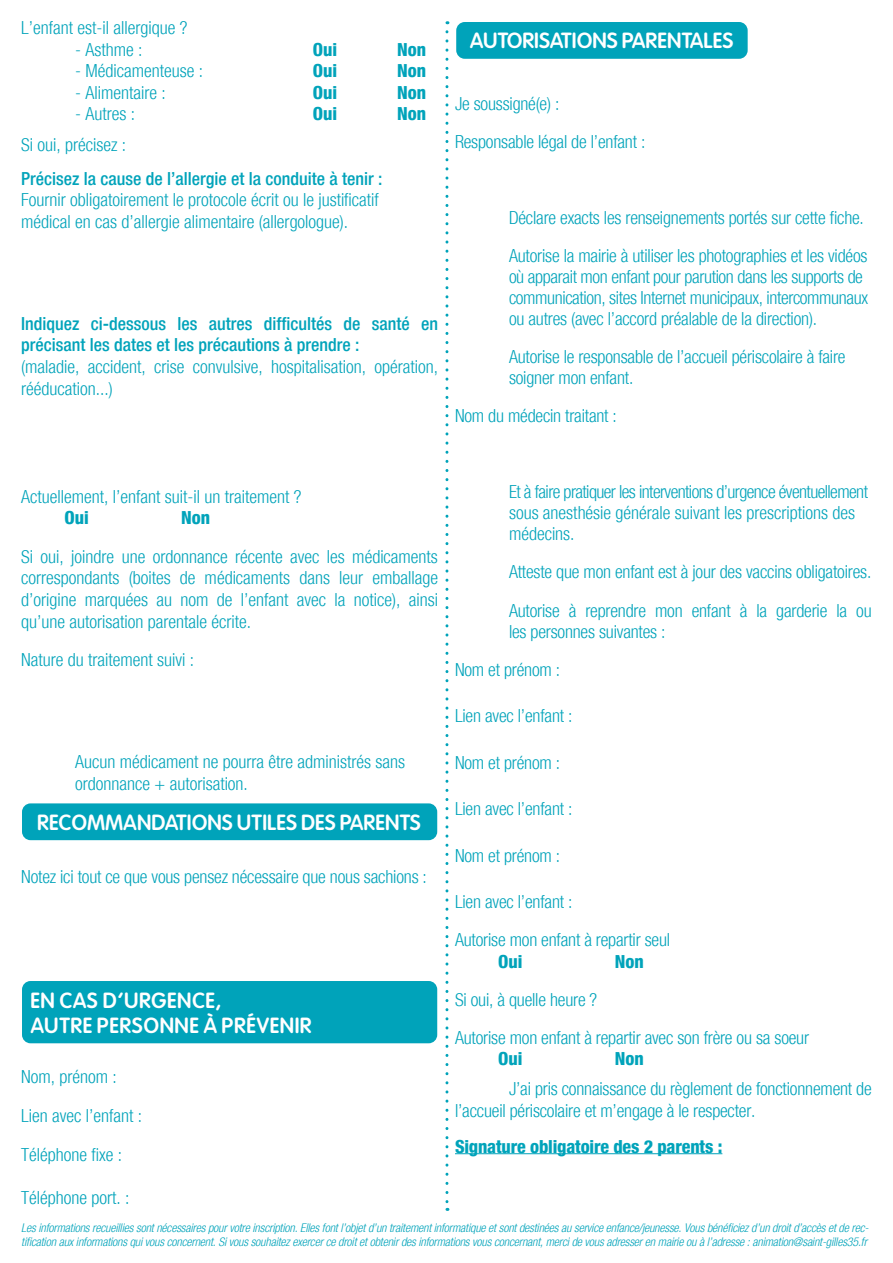
<style>
.page{position:relative;width:893px;height:1263px;background:#fff}
.page>*{position:absolute;margin:0;border:0;box-sizing:border-box;transform-origin:0 0}
.t1{font:700 21px "OPTI Vag Round";color:#fff}
.t2{font:700 21px/25.2px "OPTI Vag Round";letter-spacing:.02em;color:#fff}
.t3{font:300 condensed 18px/21.6px "Helvetica Neue LT Std";letter-spacing:-.01em;color:#00a3ba}
.t4{font:500 condensed 18px/21.6px "Helvetica Neue LT Std";color:#00a3ba}
.t5{font:800 condensed 18px "Helvetica Neue LT Std";color:#00a3ba}
.t6{font:italic 300 condensed 12px/13.5px "Helvetica Neue LT Std";letter-spacing:-.01em;color:#00a3ba}
</style>
<div class="page">
<hr style="left:455px;top:1153px;width:267px;height:1px;background:#00a3ba">
<svg style="left:445px;top:32px;width:3px;height:1179px"></svg>
<div style="left:22px;top:803px;width:415px;height:37px;background:#00a3ba;border-radius:9px"></div>
<div style="left:456px;top:22px;width:292px;height:37px;background:#00a3ba;border-radius:9px"></div>
<div style="left:22px;top:981px;width:415px;height:62px;background:#00a3ba;border-radius:9px"></div>
<p class="t3" style="left:21px;top:17px;width:168px">L’enfant est-il allergique ?</p>
<p class="t3" style="left:75px;top:38px;width:69px">- Asthme :</p>
<p class="t5" style="left:313px;top:38px;width:26px">Oui</p>
<p class="t5" style="left:397px;top:38px;width:31px">Non</p>
<p class="t3" style="left:75px;top:60px;width:129px">- Médicamenteuse :</p>
<p class="t5" style="left:313px;top:60px;width:26px">Oui</p>
<p class="t5" style="left:397px;top:60px;width:31px">Non</p>
<p class="t3" style="left:75px;top:82px;width:92px">- Alimentaire :</p>
<p class="t5" style="left:313px;top:81px;width:26px">Oui</p>
<p class="t5" style="left:397px;top:81px;width:31px">Non</p>
<p class="t3" style="left:75px;top:103px;width:61px">- Autres :</p>
<p class="t5" style="left:313px;top:103px;width:26px">Oui</p>
<p class="t5" style="left:397px;top:103px;width:31px">Non</p>
<p class="t3" style="left:21px;top:133px;width:106px">Si oui, précisez :</p>
<p class="t4" style="left:21px;top:167px;width:363px">Précisez la cause de l’allergie et la conduite à tenir :</p>
<p class="t3" style="left:21px;top:189px;width:359px">Fournir obligatoirement le protocole écrit ou le justificatif médical en cas d’allergie alimentaire (allergologue).</p>
<p class="t4" style="left:21px;top:312px;width:418px">Indiquez ci-dessous les autres difficultés de santé en précisant les dates et les précautions à prendre :</p>
<p class="t3" style="left:21px;top:356px;width:418px">(maladie, accident, crise convulsive, hospitalisation, opération, rééducation...)</p>
<p class="t1" style="left:470px;top:28px;width:266px">AUTORISATIONS PARENTALES</p>
<p class="t3" style="left:455px;top:85px;width:192px;line-height:38px">Je soussigné(e) :<br>Responsable légal de l’enfant :</p>
<p class="t3" style="left:509px;top:199px;width:360px;line-height:38px">Déclare exacts les renseignements portés sur cette fiche.<br>Autorise la mairie à utiliser les photographies et les vidéos</p>
<p class="t3" style="left:509px;top:266px;width:360px;line-height:21px">où apparait mon enfant pour parution dans les supports de communication, sites Internet municipaux, intercommunaux ou autres (avec l’accord préalable de la direction).</p>
<p class="t3" style="left:509px;top:346px;width:338px;line-height:21px">Autorise le responsable de l’accueil périscolaire à faire soigner mon enfant.</p>
<p class="t3" style="left:455px;top:405px;width:163px">Nom du médecin traitant :</p>
<p class="t3" style="left:21px;top:485px;width:282px">Actuellement, l’enfant suit-il un traitement ?</p>
<p class="t5" style="left:64px;top:507px;width:26px">Oui</p>
<p class="t5" style="left:181px;top:507px;width:31px">Non</p>
<p class="t3" style="left:21px;top:546px;width:418px;text-align:justify">Si oui, joindre une ordonnance récente avec les médicaments correspondants (boites de médicaments dans leur emballage d’origine marquées au nom de l’enfant avec la notice), ainsi qu’une autorisation parentale écrite.</p>
<p class="t3" style="left:21px;top:649px;width:174px">Nature du traitement suivi :</p>
<p class="t3" style="left:75px;top:751px;width:331px">Aucun médicament ne pourra être administrés sans ordonnance + autorisation.</p>
<p class="t1" style="left:37px;top:810px;width:386px">RECOMMANDATIONS UTILES DES PARENTS</p>
<p class="t3" style="left:21px;top:866px;width:407px">Notez ici tout ce que vous pensez nécessaire que nous sachions :</p>
<p class="t2" style="left:31px;top:988px;width:283px">EN CAS D’URGENCE,<br>AUTRE PERSONNE À PRÉVENIR</p>
<p class="t3" style="left:21px;top:1057px;width:122px;line-height:39.2px">Nom, prénom :<br>Lien avec l’enfant :<br>Téléphone fixe :</p>
<p class="t3" style="left:21px;top:1186px;width:110px">Téléphone port. :</p>
<p class="t3" style="left:509px;top:481px;width:360px;line-height:21px">Et à faire pratiquer les interventions d’urgence éventuellement sous anesthésie générale suivant les prescriptions des médecins.</p>
<p class="t3" style="left:509px;top:553px;width:364px;line-height:38px">Atteste que mon enfant est à jour des vaccins obligatoires.<br>Autorise à reprendre mon enfant à la garderie la ou</p>
<p class="t3" style="left:455px;top:612px;width:212px;line-height:38px;text-indent:54px">les personnes suivantes :<br>Nom et prénom :</p>
<p class="t3" style="left:455px;top:705px;width:119px">Lien avec l’enfant :</p>
<p class="t3" style="left:455px;top:751px;width:107px">Nom et prénom :</p>
<p class="t3" style="left:455px;top:798px;width:119px">Lien avec l’enfant :</p>
<p class="t3" style="left:455px;top:844px;width:107px">Nom et prénom :</p>
<p class="t3" style="left:455px;top:883px;width:217px;line-height:38px">Lien avec l’enfant :<br>Autorise mon enfant à repartir seul</p>
<p class="t5" style="left:498px;top:950px;width:26px">Oui</p>
<p class="t5" style="left:615px;top:950px;width:31px">Non</p>
<p class="t3" style="left:455px;top:980px;width:356px;line-height:38px">Si oui, à quelle heure ?<br>Autorise mon enfant à repartir avec son frère ou sa soeur</p>
<p class="t5" style="left:498px;top:1048px;width:26px">Oui</p>
<p class="t5" style="left:615px;top:1048px;width:31px">Non</p>
<p class="t3" style="left:455px;top:1077px;width:418px;text-indent:54px">J’ai pris connaissance du règlement de fonctionnement de l’accueil périscolaire et m’engage à le respecter.</p>
<p class="t5" style="left:455px;top:1135px;width:269px">Signature obligatoire des 2 parents :</p>
<p class="t6" style="left:21px;top:1221px;width:849px">Les informations recueillies sont nécessaires pour votre inscription. Elles font l’objet d’un traitement informatique et sont destinées au service enfance/jeunesse. Vous bénéficiez d’un droit d’accès et de rec&shy;tification aux informations qui vous concernent. Si vous souhaitez exercer ce droit et obtenir des informations vous concernant, merci de vous adresser en mairie ou à l’adresse : animation@saint-gilles35.fr</p>
</div>
